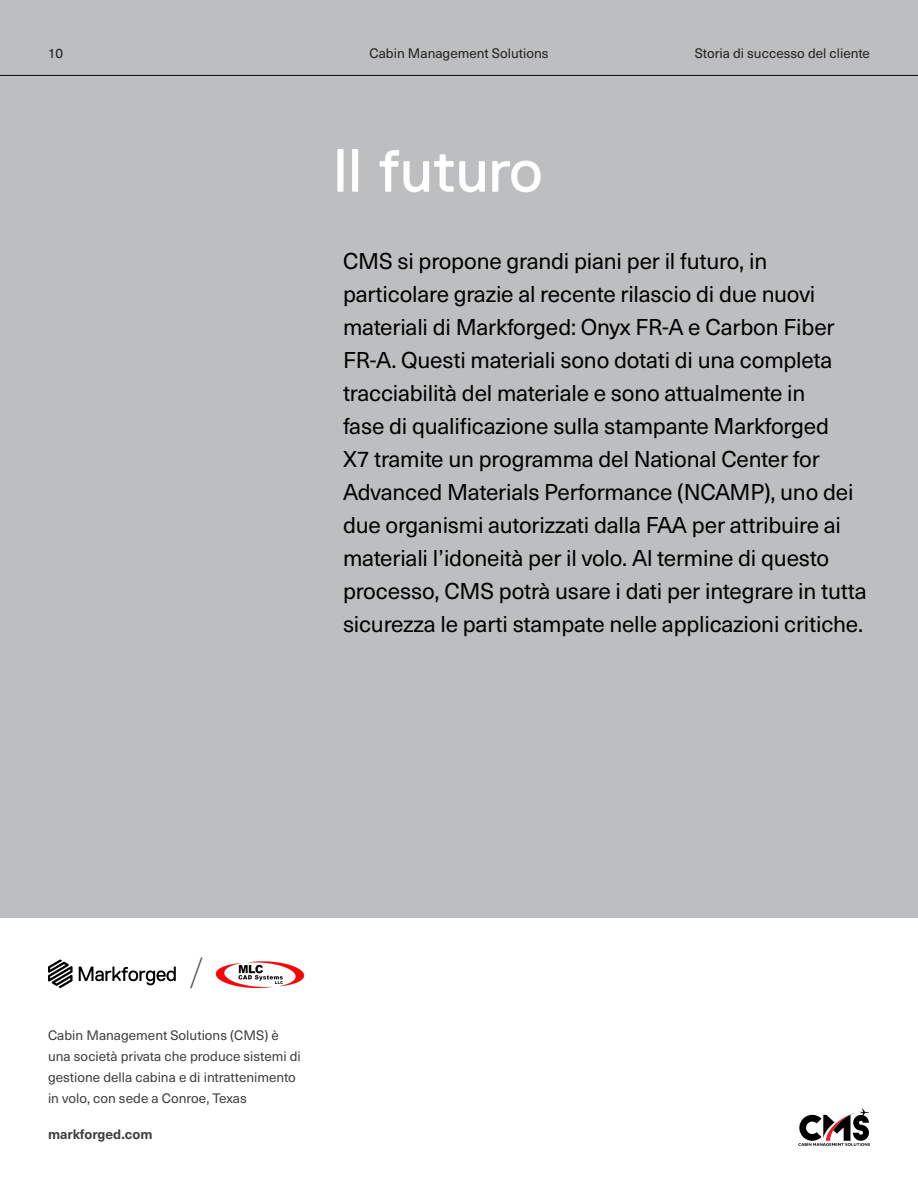
<style>
.page{position:relative;width:918px;height:1188px;background:#fff}
.page>*{position:absolute;margin:0;border:0;box-sizing:border-box;transform-origin:0 0}
.t1{font:61.2px "Replica Pro";color:#fff}
.Body_Copy{font:100 36.9px "Neue Haas Unica W1 G";color:#535050}
.t2{font:22.5px/33px "Neue Haas Unica W1 G";letter-spacing:-.01em;color:#000}
.t3{font:13.5px/21px "Neue Haas Unica W1 G";color:#3e3e3f}
.t4{font:13.5px "Neue Haas Unica W1 G";color:#231f20}
.t5{font:700 13.5px "Neue Haas Unica W1 G";color:#3e3e3f}
</style>
<div class="page">
<div style="left:0;top:0;width:918px;height:918px;background:#bdbebf"></div>
<hr style="left:0;top:75px;width:918px;height:1px;background:#040503">
<svg style="left:79px;top:967px;width:97px;height:18px"></svg>
<svg style="left:48px;top:959px;width:25px;height:29px"></svg>
<img style="left:215px;top:961px;width:90px;height:27px">
<svg style="left:798px;top:1109px;width:72px;height:37px"></svg>
<p class="t4" style="left:48px;top:44px;width:17px">10</p>
<p class="t4" style="left:369px;top:44px;width:181px">Cabin Management Solutions</p>
<p class="t4" style="left:695px;top:44px;width:177px">Storia di successo del cliente</p>
<p class="t1" style="left:333px;top:137px;width:211px">Il futuro</p>
<p class="t2" style="left:343px;top:243px;width:525px">CMS si propone grandi piani per il futuro, in particolare grazie al recente rilascio di due nuovi materiali di Markforged: Onyx FR-A e Carbon Fiber FR-A. Questi materiali sono dotati di una completa tracciabilità del materiale e sono attualmente in<br>fase di qualificazione sulla stampante Markforged<br>X7 tramite un programma del National Center for Advanced Materials Performance (NCAMP), uno dei due organismi autorizzati dalla FAA per attribuire ai materiali l’idoneità per il volo. Al termine di questo processo, CMS potrà usare i dati per integrare in tutta sicurezza le parti stampate nelle applicazioni critiche.</p>
<p class="Body_Copy" style="left:189px;top:946px;width:17px">/</p>
<p class="t3" style="left:48px;top:1024px;width:254px">Cabin Management Solutions (CMS) è una società privata che produce sistemi di gestione della cabina e di intrattenimento in volo, con sede a Conroe, Texas</p>
<p class="t5" style="left:48px;top:1124px;width:106px">markforged.com</p>
</div>
